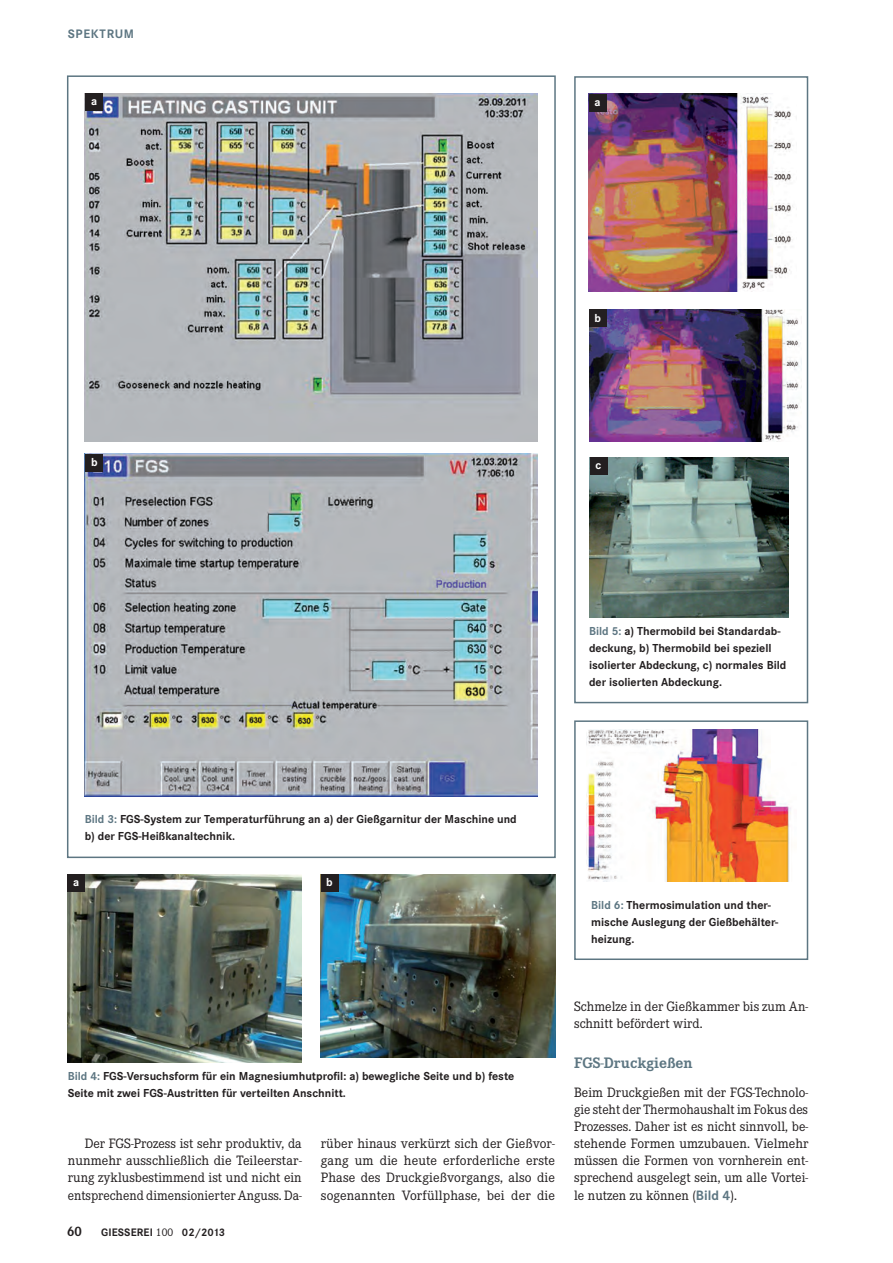
<style>
.page{position:relative;width:893px;height:1263px;background:#fff}
.page>*{position:absolute;margin:0;border:0;box-sizing:border-box;transform-origin:0 0}
.t1{font:700 15.75px "Corporate E";color:#5d7682}
.t2{font:700 14.25px "Corporate E";color:#231f20}
.t3{font:14.1px/17.1px "Corporate E";color:#231f20;text-align:justify}
.t4{font:700 12.75px "Corporate S";letter-spacing:.055em;color:#5d7682}
.t5{font:700 12px/17.1px "Corporate S";color:#231f20}
.t6{font:700 12px "Corporate S";color:#fff}
.t7{font:700 11.25px "Corporate S";letter-spacing:.01em;color:#231f20}
.s1{color:#5d7682}
.s2{font-family:"Corporate E";font-weight:400;font-size:11.55px}
.s3{font-family:"Corporate S";font-weight:700;color:#5d7682}
</style>
<div class="page">
<img style="left:85px;top:93px;width:452px;height:348px">
<img style="left:68px;top:874px;width:233px;height:188px">
<img style="left:321px;top:874px;width:233px;height:182px">
<img style="left:586px;top:729px;width:205px;height:151px">
<div style="left:574px;top:720px;width:233px;height:239px;border:2px solid #5d7682"></div>
<img style="left:85px;top:453px;width:452px;height:343px">
<div style="left:574px;top:76px;width:233px;height:627px;border:2px solid #5d7682"></div>
<img style="left:589px;top:457px;width:198px;height:160px">
<img style="left:588px;top:94px;width:205px;height:198px">
<img style="left:589px;top:310px;width:212px;height:131px">
<div style="left:86px;top:93px;width:17px;height:17px;background:#231f20"></div>
<div style="left:589px;top:94px;width:17px;height:17px;background:#231f20"></div>
<div style="left:589px;top:457px;width:18px;height:17px;background:#231f20"></div>
<div style="left:589px;top:310px;width:17px;height:17px;background:#231f20"></div>
<div style="left:86px;top:454px;width:17px;height:17px;background:#231f20"></div>
<div style="left:68px;top:874px;width:17px;height:17px;background:#231f20"></div>
<div style="left:321px;top:874px;width:17px;height:17px;background:#231f20"></div>
<p class="t4" style="left:68px;top:26px;width:68px">SPEKTRUM</p>
<p class="t6" style="left:91px;top:94px;width:8px">a</p>
<p class="t6" style="left:594px;top:95px;width:8px">a</p>
<p class="t6" style="left:91px;top:455px;width:8px">b</p>
<p class="t6" style="left:594px;top:311px;width:8px">b</p>
<p class="t6" style="left:595px;top:458px;width:7px">c</p>
<p class="t5" style="left:589px;top:622px;width:199px"><span class="s1">Bild 5:</span> a) Thermobild bei Standardab&shy;deckung, b) Thermobild bei speziell isolierter Abdeckung, c) normales Bild der isolierten Abdeckung.</p>
<p class="t5" style="left:85px;top:810px;width:433px"><span class="s1">Bild 3:</span> FGS-System zur Temperaturführung an a) der Gießgarnitur der Maschine und b) der FGS-Heißkanaltechnik.</p>
<p class="t6" style="left:73px;top:875px;width:8px">a</p>
<p class="t6" style="left:326px;top:875px;width:8px">b</p>
<p class="t5" style="left:591px;top:896px;width:188px"><span class="s1">Bild 6:</span> Thermosimulation und ther&shy;mische Auslegung der Gießbehälter&shy;heizung.</p>
<p class="t5" style="left:68px;top:1067px;width:448px"><span class="s1">Bild 4:</span> FGS-Versuchsform für ein Magnesiumhutprofil: a) bewegliche Seite und b) feste<br>Seite mit zwei FGS-Austritten für verteilten Anschnitt.</p>
<p class="t3" style="left:68px;top:1134px;width:235px;text-indent:17px">Der FGS-Prozess ist sehr produktiv, da nunmehr ausschließlich die Teileerstar&shy;rung zyklusbestimmend ist und nicht ein entsprechend dimensionierter Anguss. Da-</p>
<p class="t3" style="left:321px;top:1134px;width:235px">rüber hinaus verkürzt sich der Gießvor&shy;gang um die heute erforderliche erste Phase des Druckgießvorgangs, also die sogenannten Vorfüllphase, bei der die</p>
<p class="t2" style="left:67px;top:1222px;width:16px">60</p>
<p class="t7" style="left:101px;top:1225px;width:125px">Giesserei <span class="s2">100</span> 02/2013</p>
<p class="t3" style="left:574px;top:998px;width:235px">Schmelze in der Gießkammer bis zum An&shy;schnitt befördert wird.</p>
<p class="t1" style="left:574px;top:1053px;width:120px">FGS-Druckgießen</p>
<p class="t3" style="left:574px;top:1083px;width:235px">Beim Druckgießen mit der FGS-Technolo&shy;gie steht der Thermohaushalt im Fokus des Prozesses. Daher ist es nicht sinnvoll, be&shy;stehende Formen umzubauen. Vielmehr müssen die Formen von vornherein ent&shy;sprechend ausgelegt sein, um alle Vortei&shy;le nutzen zu können (<span class="s3">Bild 4</span>).</p>
</div>
